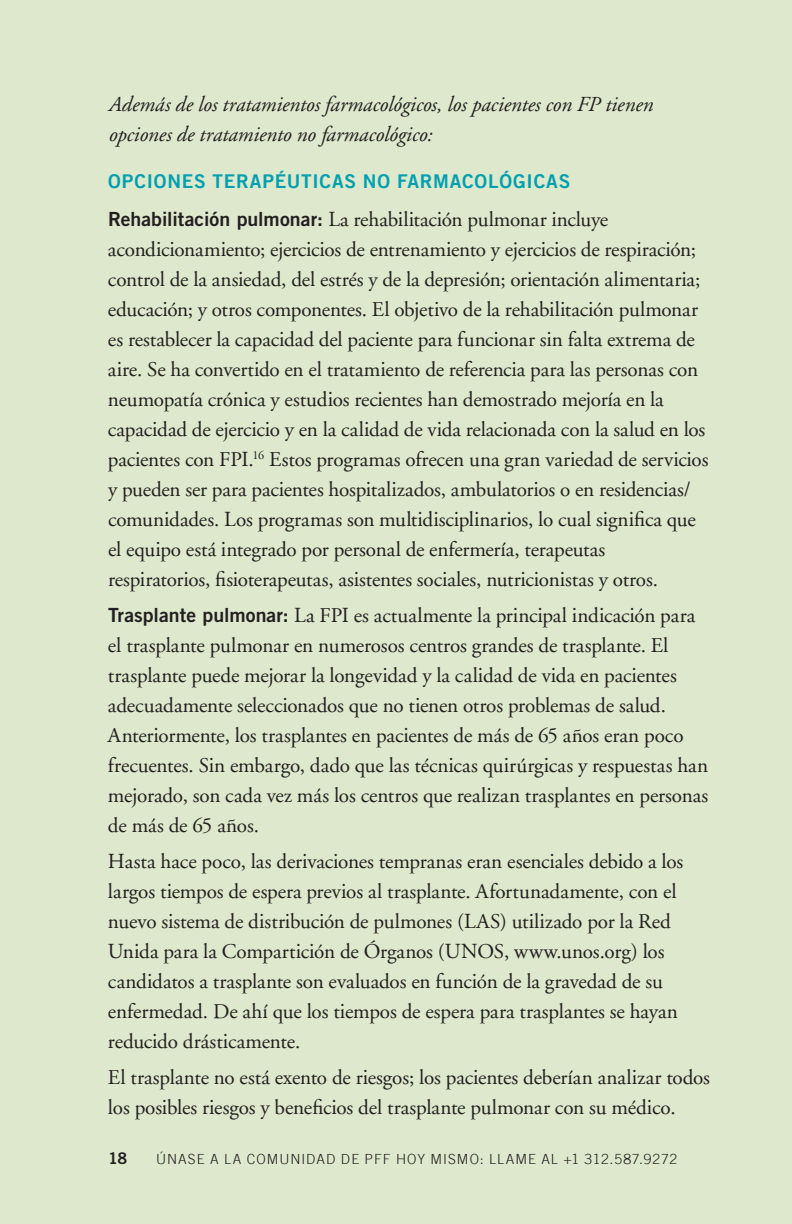
<style>
.page{position:relative;width:792px;height:1224px;background:#dee8cc}
.page>*{position:absolute;margin:0;border:0;box-sizing:border-box;transform-origin:0 0}
.t1{font:italic 21.6px/30px "Adobe Garamond";letter-spacing:-.005em;color:#231f20}
.t2{font:21.2px/30px "Adobe Garamond";letter-spacing:-.005em;color:#231f20}
.t3{font:19px "Trade Gothic Bold Two";letter-spacing:.045em;color:#00a0b0}
.t4{font:16px "Trade Gothic LT Std Bd 2";color:#231f20}
.t5{font:300 14px "Trade Gothic";letter-spacing:.075em;color:#231f20}
.s1{font-family:"Trade Gothic LT Std Bd 2";font-size:19.6px}
</style>
<div class="page">
<p class="t1" style="left:108px;top:90px;width:546px">Además de los tratamientos farmacológicos, los pacientes con FP tienen opciones de tratamiento no farmacológico:</p>
<p class="t3" style="left:108px;top:169px;width:464px">OPCIONES TERAPÉUTICAS NO FARMACOLÓGICAS</p>
<p class="t2" style="left:108px;top:205px;width:602px"><span class="s1">Rehabilitación pulmonar:</span> La rehabilitación pulmonar incluye acondicionamiento; ejercicios de entrenamiento y ejercicios de respiración; control de la ansiedad, del estrés y de la depresión; orientación alimentaria; educación; y otros componentes. El objetivo de la rehabilitación pulmonar es restablecer la capacidad del paciente para funcionar sin falta extrema de aire. Se ha convertido en el tratamiento de referencia para las personas con neumopatía crónica y estudios recientes han demostrado mejoría en la capacidad de ejercicio y en la calidad de vida relacionada con la salud en los pacientes con FPI.<sup>16</sup> Estos programas ofrecen una gran variedad de servicios y pueden ser para pacientes hospitalizados, ambulatorios o en residencias/ comunidades. Los programas son multidisciplinarios, lo cual significa que el equipo está integrado por personal de enfermería, terapeutas respiratorios, fisioterapeutas, asistentes sociales, nutricionistas y otros.</p>
<p class="t2" style="left:108px;top:601px;width:602px"><span class="s1">Trasplante pulmonar:</span> La FPI es actualmente la principal indicación para el trasplante pulmonar en numerosos centros grandes de trasplante. El trasplante puede mejorar la longevidad y la calidad de vida en pacientes adecuadamente seleccionados que no tienen otros problemas de salud.<br>Anteriormente, los trasplantes en pacientes de más de 65 años eran poco frecuentes. Sin embargo, dado que las técnicas quirúrgicas y respuestas han mejorado, son cada vez más los centros que realizan trasplantes en personas de más de 65 años.</p>
<p class="t2" style="left:108px;top:847px;width:577px">Hasta hace poco, las derivaciones tempranas eran esenciales debido a los largos tiempos de espera previos al trasplante. Afortunadamente, con el nuevo sistema de distribución de pulmones (LAS) utilizado por la Red Unida para la Compartición de Órganos (UNOS, www.unos.org) los candidatos a trasplante son evaluados en función de la gravedad de su enfermedad. De ahí que los tiempos de espera para trasplantes se hayan reducido drásticamente.</p>
<p class="t2" style="left:108px;top:1063px;width:604px">El trasplante no está exento de riesgos; los pacientes deberían analizar todos los posibles riesgos y beneficios del trasplante pulmonar con su médico.</p>
<p class="t4" style="left:108px;top:1148px;width:21px">18</p>
<p class="t5" style="left:156px;top:1151px;width:523px">ÚNASE A LA COMUNIDAD DE PFF HOY MISMO: LLAME AL +1 312.587.9272</p>
</div>
